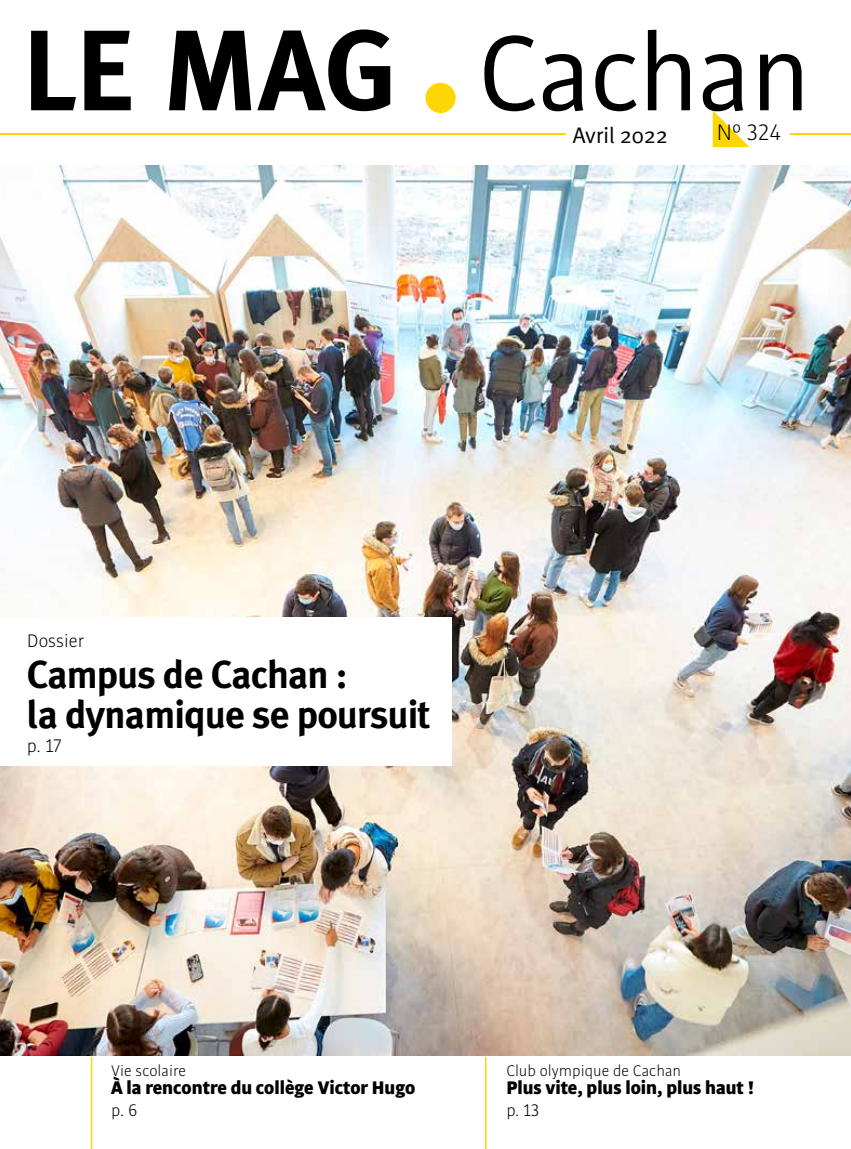
<style>
.page{position:relative;width:851px;height:1149px;background:#fff}
.page>*{position:absolute;margin:0;border:0;box-sizing:border-box;transform-origin:0 0}
.t1{font:114.3px "Bulo";letter-spacing:-.01em;color:#000}
.t2{font:700 39px/40.5px "Meta Plus";letter-spacing:-.02em;color:#000}
.t3{font:300 24px "Bulo";color:#000}
.t4{font:22.5px "Meta Plus Normal";color:#000}
.t5{font:900 19.5px "Bulo";color:#000}
.t6{font:300 19.5px "Bulo";color:#000}
.t7{font:300 18px "Bulo";color:#000}
.t8{font:300 16.5px "Bulo";color:#000}
.s1{font-family:"Meta Plus";font-weight:700}
.s2{font-family:"Meta Plus";font-weight:700;font-size:171.45px;color:#ffd605}
</style>
<div class="page">
<hr style="left:485px;top:1056px;width:1px;height:92px;background:#ffd605">
<hr style="left:91px;top:1056px;width:1px;height:92px;background:#ffd605">
<img style="left:0;top:166px;width:850px;height:888px">
<div style="left:0;top:617px;width:452px;height:148px;background:#fff"></div>
<hr style="left:0;top:133px;width:850px;height:1px;background:#ffd605">
<div style="left:566px;top:131px;width:223px;height:5px;background:#fff"></div>
<svg style="left:712px;top:110px;width:37px;height:37px"></svg>
<h1 class="t1" style="left:21px;top:2px;width:790px"><span class="s1">LE MAG</span> <span class="s2">.</span>Cachan</h1>
<p class="t3" style="left:716px;top:118px;width:66px">N° 324</p>
<p class="t4" style="left:572px;top:122px;width:97px">Avril 2022</p>
<p class="t6" style="left:27px;top:629px;width:59px">Dossier</p>
<h2 class="t2" style="left:27px;top:653px;width:405px">Campus de Cachan :<br>la dynamique se poursuit</h2>
<p class="t6" style="left:27px;top:733px;width:36px">p. 17</p>
<p class="t8" style="left:111px;top:1060px;width:76px">Vie scolaire</p>
<p class="t5" style="left:111px;top:1074px;width:305px">À la rencontre du collège Victor Hugo</p>
<p class="t7" style="left:111px;top:1098px;width:28px">p. 6</p>
<p class="t8" style="left:506px;top:1060px;width:176px">Club olympique de Cachan</p>
<p class="t5" style="left:506px;top:1074px;width:250px">Plus vite, plus loin, plus haut !</p>
<p class="t7" style="left:506px;top:1098px;width:35px">p. 13</p>
</div>
